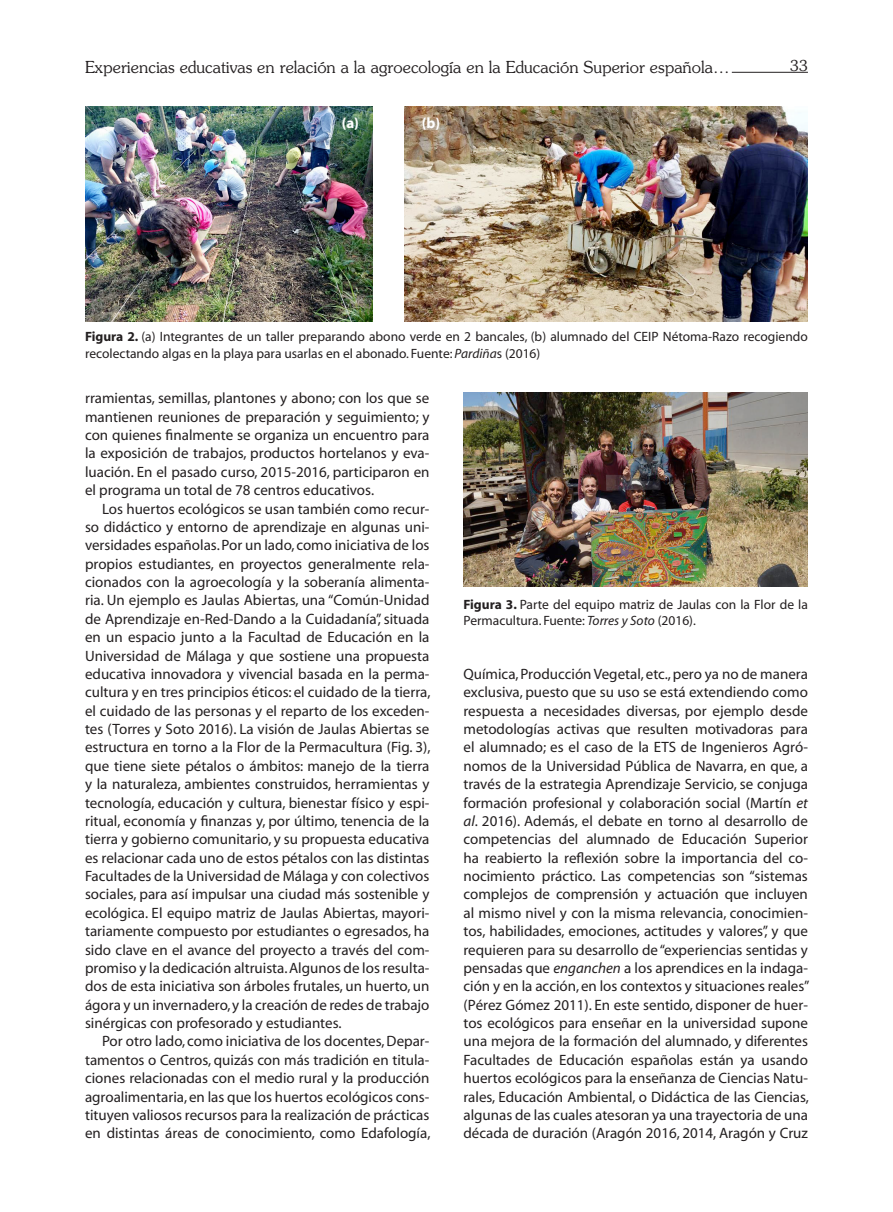
<style>
.page{position:relative;width:893px;height:1212px;background:#fff}
.page>*{position:absolute;margin:0;border:0;box-sizing:border-box;transform-origin:0 0}
.t1{font:300 16.5px "Souvenir";color:#231f20}
.t2{font:15px/18.3px "Myriad";color:#231f20;text-align:justify}
.t3{font:700 15px "Myriad";color:#fff}
.t4{font:300 15px "Souvenir";color:#231f20}
.t5{font:13.5px/16.2px "Myriad";color:#231f20}
.s1{font-weight:700}
.s2{font-style:italic}
</style>
<div class="page">
<hr style="left:732px;top:72px;width:76px;height:1px;background:#231f20">
<img style="left:85px;top:106px;width:287px;height:216px">
<img style="left:405px;top:106px;width:403px;height:216px">
<img style="left:463px;top:393px;width:345px;height:193px">
<p class="t1" style="left:85px;top:57px;width:646px">Experiencias educativas en relación a la agroecología en la Educación Superior española…</p>
<p class="t4" style="left:790px;top:57px;width:19px">33</p>
<p class="t3" style="left:342px;top:115px;width:19px">(a)</p>
<p class="t3" style="left:422px;top:115px;width:20px">(b)</p>
<p class="t5" style="left:85px;top:329px;width:724px"><span class="s1">Figura 2.</span> (a) Integrantes de un taller preparando abono verde en 2 bancales, (b) alumnado del CEIP Nétoma-Razo recogiendo recolectando algas en la playa para usarlas en el abonado. Fuente: <span class="s2">Pardiña</span>s (2016)</p>
<p class="t2" style="left:85px;top:390px;width:346px">rramientas, semillas, plantones y abono; con los que se mantienen reuniones de preparación y seguimiento; y con quienes finalmente se organiza un encuentro para la exposición de trabajos, productos hortelanos y eva&shy;luación. En el pasado curso, 2015-2016, participaron en el programa un total de 78 centros educativos.</p>
<p class="t2" style="left:85px;top:500px;width:347px;text-indent:17px">Los huertos ecológicos se usan también como recur&shy;so didáctico y entorno de aprendizaje en algunas uni&shy;versidades españolas. Por un lado, como iniciativa de los propios estudiantes, en proyectos generalmente rela&shy;cionados con la agroecología y la soberanía alimenta&shy;ria. Un ejemplo es Jaulas Abiertas, una “Común-Unidad de Aprendizaje en-Red-Dando a la Cuidadanía”, situada en un espacio junto a la Facultad de Educación en la Universidad de Málaga y que sostiene una propuesta educativa innovadora y vivencial basada en la perma&shy;cultura y en tres principios éticos: el cuidado de la tierra, el cuidado de las personas y el reparto de los exceden&shy;tes (Torres y Soto 2016). La visión de Jaulas Abiertas se estructura en torno a la Flor de la Permacultura (Fig. 3), que tiene siete pétalos o ámbitos: manejo de la tierra y la naturaleza, ambientes construidos, herramientas y tecnología, educación y cultura, bienestar físico y espi&shy;ritual, economía y finanzas y, por último, tenencia de la tierra y gobierno comunitario, y su propuesta educativa es relacionar cada uno de estos pétalos con las distintas Facultades de la Universidad de Málaga y con colectivos sociales, para así impulsar una ciudad más sostenible y ecológica. El equipo matriz de Jaulas Abiertas, mayori&shy;tariamente compuesto por estudiantes o egresados, ha sido clave en el avance del proyecto a través del com&shy;promiso y la dedicación altruista. Algunos de los resulta&shy;dos de esta iniciativa son árboles frutales, un huerto, un ágora y un invernadero, y la creación de redes de trabajo sinérgicas con profesorado y estudiantes.</p>
<p class="t2" style="left:85px;top:1033px;width:347px;text-indent:17px">Por otro lado, como iniciativa de los docentes, Depar&shy;tamentos o Centros, quizás con más tradición en titula&shy;ciones relacionadas con el medio rural y la producción agroalimentaria, en las que los huertos ecológicos cons&shy;tituyen valiosos recursos para la realización de prácticas en distintas áreas de conocimiento, como Edafología,</p>
<p class="t5" style="left:463px;top:597px;width:346px"><span class="s1">Figura 3.</span> Parte del equipo matriz de Jaulas con la Flor de la<br>Permacultura. Fuente: <span class="s2">Torres y Soto</span> (2016).</p>
<p class="t2" style="left:463px;top:665px;width:347px">Química, Producción Vegetal, etc., pero ya no de manera exclusiva, puesto que su uso se está extendiendo como respuesta a necesidades diversas, por ejemplo desde metodologías activas que resulten motivadoras para el alumnado; es el caso de la ETS de Ingenieros Agró&shy;nomos de la Universidad Pública de Navarra, en que, a través de la estrategia Aprendizaje Servicio, se conjuga formación profesional y colaboración social (Martín <span class="s2">et al</span>. 2016). Además, el debate en torno al desarrollo de competencias del alumnado de Educación Superior ha reabierto la reflexión sobre la importancia del co&shy;nocimiento práctico. Las competencias son “sistemas complejos de comprensión y actuación que incluyen al mismo nivel y con la misma relevancia, conocimien&shy;tos, habilidades, emociones, actitudes y valores”, y que requieren para su desarrollo de “experiencias sentidas y pensadas que <span class="s2">enganchen</span> a los aprendices en la indaga&shy;ción y en la acción, en los contextos y situaciones reales” (Pérez Gómez 2011). En este sentido, disponer de huer&shy;tos ecológicos para enseñar en la universidad supone una mejora de la formación del alumnado, y diferentes Facultades de Educación españolas están ya usando huertos ecológicos para la enseñanza de Ciencias Natu&shy;rales, Educación Ambiental, o Didáctica de las Ciencias, algunas de las cuales atesoran ya una trayectoria de una década de duración (Aragón 2016, 2014, Aragón y Cruz</p>
</div>
